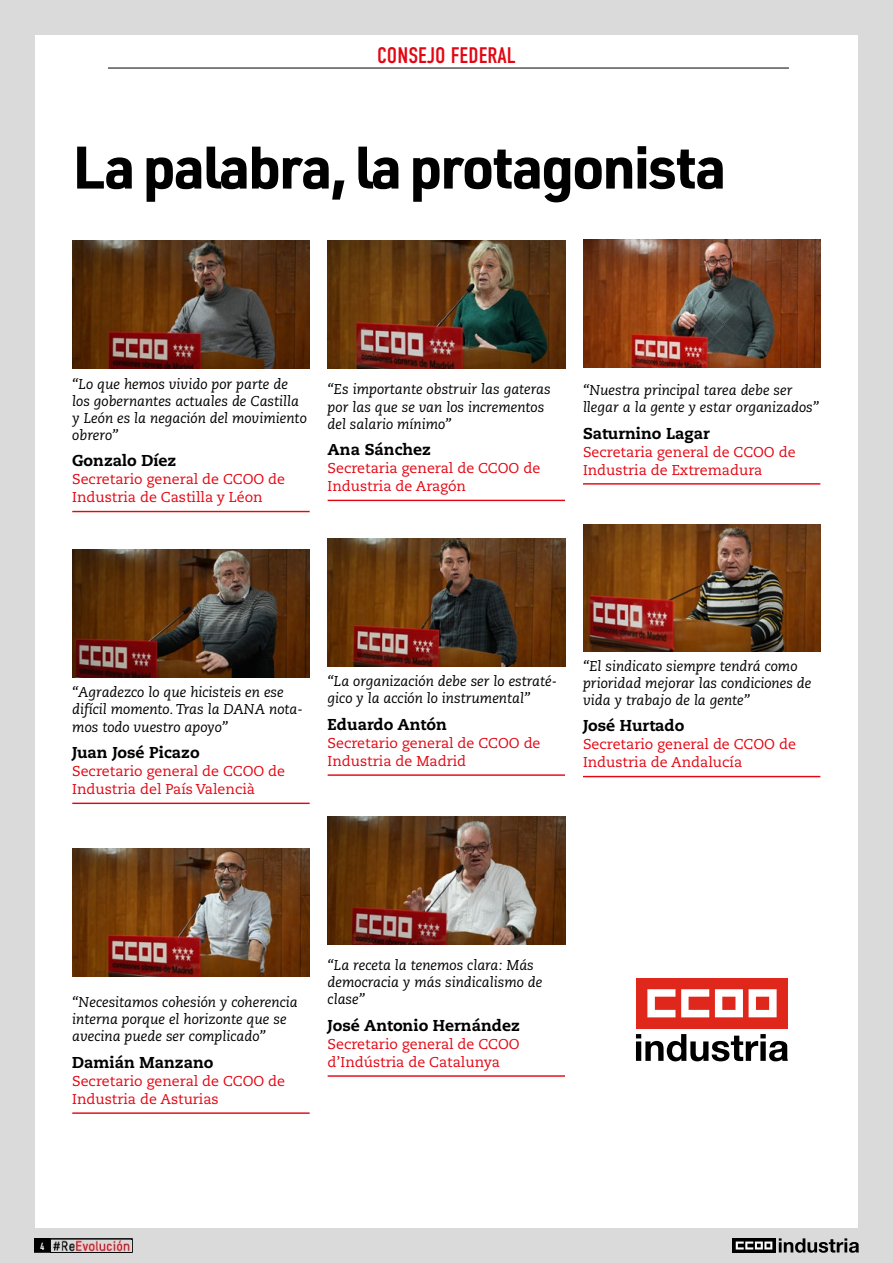
<style>
.page{position:relative;width:893px;height:1263px;background:#fff}
.page>*{position:absolute;margin:0;border:0;box-sizing:border-box;transform-origin:0 0}
.t1{font:700 58.65px "URWDIN";letter-spacing:-.04em;color:#000}
.t2{font:22.5px "DIN Condensed";color:#e30613}
.t3{font:800 15.75px "Caecilia LT Pro 85";color:#000}
.t4{font:italic 14.25px/17.1px "Caecilia LT Pro 56";color:#000}
.t5{font:14.25px/18px "Caecilia LT Pro 55 Roman";color:#e30613}
.t6{font:10.5px "DIN Condensed";color:#fff}
</style>
<div class="page">
<div style="left:0;top:0;width:893px;height:34px;background:#dadada"></div>
<div style="left:0;top:1229px;width:893px;height:34px;background:#dadada"></div>
<div style="left:0;top:0;width:34px;height:1229px;background:#dadada"></div>
<div style="left:859px;top:0;width:34px;height:1229px;background:#dadada"></div>
<hr style="left:108px;top:68px;width:681px;height:1px;background:#000">
<div style="left:50px;top:1238px;width:83px;height:15px;border:1px solid #000"></div>
<div style="left:34px;top:1238px;width:99px;height:15px;border:1px solid #000"></div>
<div style="left:34px;top:1239px;width:16px;height:13px;background:#000"></div>
<svg style="left:732px;top:1238px;width:44px;height:15px"></svg>
<svg style="left:736px;top:1241px;width:36px;height:8px"></svg>
<svg style="left:779px;top:1238px;width:80px;height:15px"></svg>
<img style="left:51px;top:1240px;width:80px;height:11px">
<hr style="left:72px;top:511px;width:238px;height:1px;background:#e30613">
<hr style="left:72px;top:803px;width:238px;height:1px;background:#e30613">
<hr style="left:72px;top:1112px;width:238px;height:2px;background:#e30613">
<img style="left:72px;top:241px;width:238px;height:128px">
<img style="left:72px;top:550px;width:238px;height:127px">
<img style="left:72px;top:849px;width:238px;height:128px">
<hr style="left:328px;top:500px;width:237px;height:1px;background:#e30613">
<hr style="left:328px;top:774px;width:237px;height:2px;background:#e30613">
<hr style="left:328px;top:1075px;width:237px;height:2px;background:#e30613">
<img style="left:328px;top:241px;width:237px;height:128px">
<img style="left:328px;top:538px;width:237px;height:128px">
<img style="left:328px;top:816px;width:237px;height:128px">
<hr style="left:583px;top:483px;width:237px;height:2px;background:#e30613">
<hr style="left:583px;top:776px;width:237px;height:1px;background:#e30613">
<img style="left:583px;top:239px;width:237px;height:128px">
<img style="left:583px;top:524px;width:237px;height:128px">
<div style="left:636px;top:978px;width:152px;height:51px;background:#df271c"></div>
<svg style="left:647px;top:989px;width:28px;height:28px"></svg>
<svg style="left:681px;top:989px;width:28px;height:28px"></svg>
<svg style="left:715px;top:989px;width:28px;height:28px"></svg>
<svg style="left:749px;top:989px;width:28px;height:28px"></svg>
<svg style="left:636px;top:1034px;width:152px;height:27px"></svg>
<h2 class="t2" style="left:377px;top:43px;width:140px">CONSEJO FEDERAL</h2>
<h1 class="t1" style="left:72px;top:127px;width:655px">La palabra, la protagonista</h1>
<p class="t4" style="left:72px;top:375px;width:236px">“Lo que hemos vivido por parte de los gobernantes actuales de Castilla y León es la negación del movimiento obrero”</p>
<p class="t3" style="left:72px;top:450px;width:106px">Gonzalo Díez</p>
<p class="t5" style="left:72px;top:470px;width:214px">Secretario general de CCOO de<br>Industria de Castilla y Léon</p>
<p class="t4" style="left:328px;top:381px;width:225px">“Es importante obstruir las gateras por las que se van los incrementos del salario mínimo”</p>
<p class="t3" style="left:328px;top:439px;width:105px">Ana Sánchez</p>
<p class="t5" style="left:328px;top:459px;width:214px">Secretaria general de CCOO de<br>Industria de Aragón</p>
<p class="t4" style="left:583px;top:381px;width:238px">“Nuestra principal tarea debe ser llegar a la gente y estar organizados”</p>
<p class="t3" style="left:583px;top:422px;width:128px">Saturnino Lagar</p>
<p class="t5" style="left:583px;top:442px;width:214px">Secretaria general de CCOO de<br>Industria de Extremadura</p>
<p class="t4" style="left:72px;top:684px;width:232px">“Agradezco lo que hicisteis en ese difícil momento. Tras la DANA nota&shy;mos todo vuestro apoyo”</p>
<p class="t3" style="left:72px;top:742px;width:129px">Juan José Picazo</p>
<p class="t5" style="left:72px;top:762px;width:214px">Secretario general de CCOO de<br>Industria del País Valencià</p>
<p class="t4" style="left:328px;top:673px;width:231px">“La organización debe ser lo estraté&shy;gico y la acción lo instrumental”</p>
<p class="t3" style="left:328px;top:713px;width:121px">Eduardo Antón</p>
<p class="t5" style="left:328px;top:734px;width:214px">Secretario general de CCOO de<br>Industria de Madrid</p>
<p class="t4" style="left:583px;top:657px;width:230px">“El sindicato siempre tendrá como prioridad mejorar las condiciones de vida y trabajo de la gente”</p>
<p class="t3" style="left:583px;top:715px;width:103px">José Hurtado</p>
<p class="t5" style="left:583px;top:735px;width:214px">Secretario general de CCOO de<br>Industria de Andalucía</p>
<p class="t4" style="left:72px;top:993px;width:227px">“Necesitamos cohesión y coherencia interna porque el horizonte que se avecina puede ser complicado”</p>
<p class="t3" style="left:72px;top:1051px;width:143px">Damián Manzano</p>
<p class="t5" style="left:72px;top:1072px;width:214px">Secretario general de CCOO de<br>Industria de Asturias</p>
<p class="t4" style="left:328px;top:956px;width:216px">“La receta la tenemos clara: Más democracia y más sindicalismo de clase”</p>
<p class="t3" style="left:328px;top:1014px;width:194px">José Antonio Hernández</p>
<p class="t5" style="left:328px;top:1035px;width:194px">Secretario general de CCOO d’Indústria de Catalunya</p>
<p class="t6" style="left:40px;top:1240px;width:6px">4</p>
</div>
